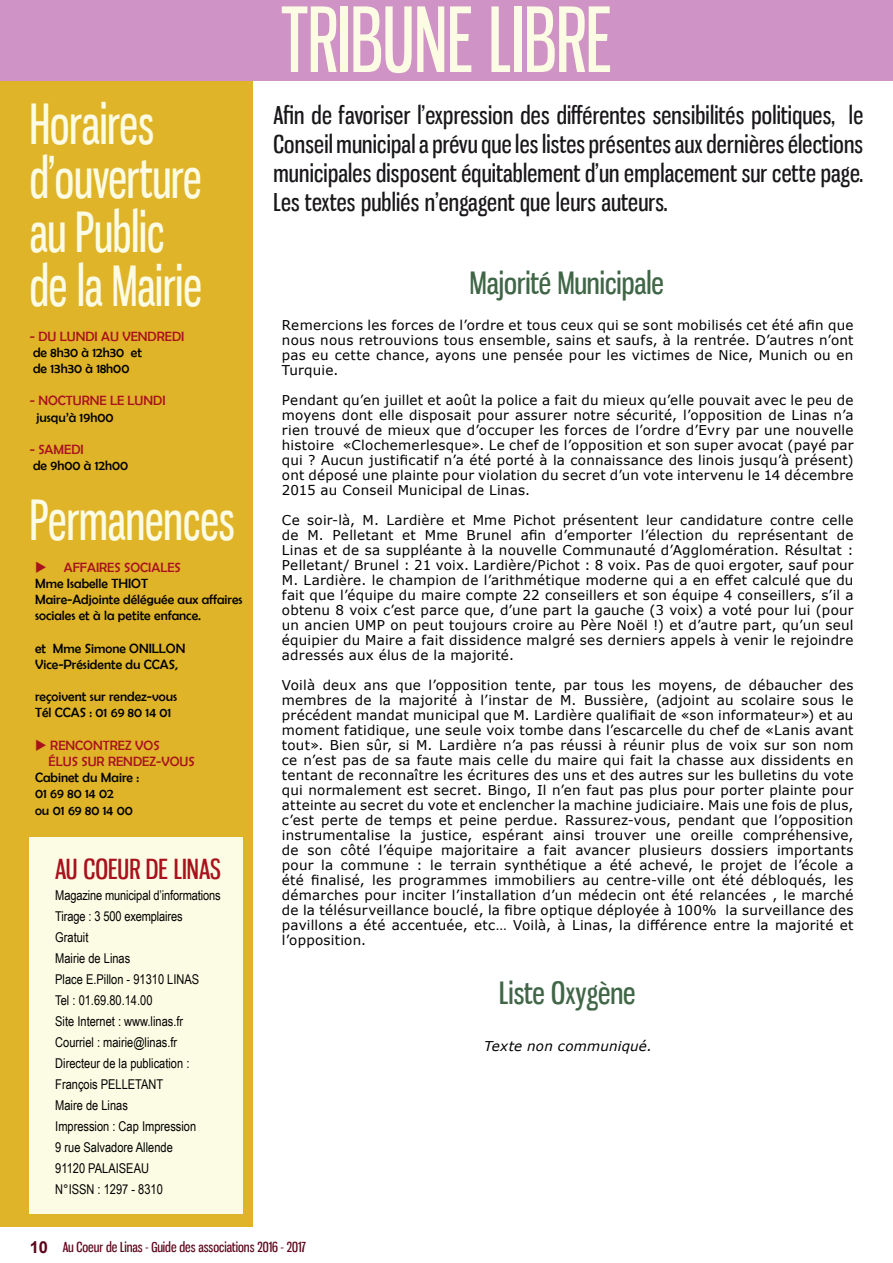
<style>
.page{position:relative;width:893px;height:1263px;background:#fff}
.page>*{position:absolute;margin:0;border:0;box-sizing:border-box;transform-origin:0 0}
.t1{font:88.05px "Gnuolane Free";color:#fcfce4;scale:.83 1}
.t2{font:54px/54px "Gnuolane Free";color:#fcfce4;scale:.83 1}
.t3{font:30px "Gnuolane Free";color:#406647}
.t4{font:27px "Gnuolane Free";color:#a8121d}
.t5{font:24px/28.8px "Gnuolane Free";letter-spacing:.01em;color:#1a171b;text-align:justify}
.t6{font:13.5px/15px "Verdana";letter-spacing:.015em;color:#000;text-align:justify}
.t7{font:13.5px/21px "Arial Narrow";color:#000}
.t8{font:13.5px/16.2px "Berlin Sans FB";color:#000}
.t9{font:13.5px/16.2px "Berlin Sans FB";color:#a8121d}
.t10{font:13.5px "Gnuolane Free";color:#5d051b}
.t11{font:italic 13.5px "Verdana";letter-spacing:.015em;color:#000}
.s1{color:#a8121d}
.s2{font-family:"Arial";font-weight:700;font-size:16.5px}
</style>
<div class="page">
<div style="left:0;top:0;width:253px;height:1227px;background:#dfb429"></div>
<div style="left:30px;top:838px;width:213px;height:376px;background:#fcfce4"></div>
<div style="left:0;top:0;width:893px;height:81px;background:#cf93c6"></div>
<h2 class="t2" style="left:30px;top:97px;width:209px">Horaires d’ouverture au Public de la Mairie</h2>
<p class="t9" style="left:30px;top:328px;width:156px">- DU LUNDI AU VENDREDI</p>
<p class="t8" style="left:33px;top:344px;width:110px">de 8h30 à 12h30 et de 13h30 à 18h00</p>
<p class="t9" style="left:30px;top:393px;width:137px">- NOCTURNE LE LUNDI</p>
<p class="t8" style="left:37px;top:409px;width:78px">jusqu’à 19h00</p>
<p class="t9" style="left:30px;top:441px;width:56px">- SAMEDI</p>
<p class="t8" style="left:33px;top:457px;width:97px">de 9h00 à 12h00</p>
<h2 class="t2" style="left:30px;top:493px;width:249px">Permanences</h2>
<p class="t8" style="left:35px;top:559px;width:209px"><span class="s1">◆ AFFAIRES SOCIALES<br></span>Mme Isabelle THIOT<br>Maire-Adjointe déléguée aux affaires sociales et à la petite enfance.</p>
<p class="t8" style="left:35px;top:640px;width:152px">et Mme Simone ONILLON<br>Vice-Présidente du CCAS,</p>
<p class="t8" style="left:35px;top:688px;width:144px">reçoivent sur rendez-vous<br>Tél CCAS : 01 69 80 14 01</p>
<p class="t9" style="left:49px;top:737px;width:148px;text-indent:-14px">◆ RENCONTREZ VOS<br>ÉLUS SUR RENDEZ-VOUS</p>
<p class="t8" style="left:35px;top:769px;width:106px">Cabinet du Maire :<br>01 69 80 14 02<br>ou 01 69 80 14 00</p>
<h3 class="t4" style="left:55px;top:853px;width:167px">AU COEUR DE LINAS</h3>
<p class="t7" style="left:55px;top:884px;width:167px">Magazine municipal d’informations<br>Tirage : 3 500 exemplaires<br>Gratuit<br>Mairie de Linas<br>Place E.Pillon - 91310 LINAS<br>Tel : 01.69.80.14.00<br>Site Internet : www.linas.fr<br>Courriel : mairie@linas.fr<br>Directeur de la publication :<br>François PELLETANT<br>Maire de Linas<br>Impression : Cap Impression<br>9 rue Salvadore Allende<br>91120 PALAISEAU<br>N°ISSN : 1297 - 8310</p>
<h1 class="t1" style="left:281px;top:-14px;width:399px">TRIBUNE LIBRE</h1>
<p class="t5" style="left:273px;top:101px;width:591px">Afin de favoriser l’expression des différentes sensibilités politiques, le Conseil municipal a prévu que les listes présentes aux dernières élections municipales disposent équitablement d’un emplacement sur cette page.<br>Les textes publiés n’engagent que leurs auteurs.</p>
<h3 class="t3" style="left:470px;top:265px;width:195px">Majorité Municipale</h3>
<p class="t6" style="left:282px;top:317px;width:573px">Remercions les forces de l’ordre et tous ceux qui se sont mobilisés cet été afin que nous nous retrouvions tous ensemble, sains et saufs, à la rentrée. D’autres n’ont pas eu cette chance, ayons une pensée pour les victimes de Nice, Munich ou en Turquie.</p>
<p class="t6" style="left:282px;top:392px;width:573px">Pendant qu’en juillet et août la police a fait du mieux qu’elle pouvait avec le peu de moyens dont elle disposait pour assurer notre sécurité, l’opposition de Linas n’a rien trouvé de mieux que d’occuper les forces de l’ordre d’Evry par une nouvelle histoire «Clochemerlesque». Le chef de l’opposition et son super avocat (payé par qui ? Aucun justificatif n’a été porté à la connaissance des linois jusqu’à présent) ont déposé une plainte pour violation du secret d’un vote intervenu le 14 décembre 2015 au Conseil Municipal de Linas.</p>
<p class="t6" style="left:282px;top:512px;width:573px">Ce soir-là, M. Lardière et Mme Pichot présentent leur candidature contre celle de M. Pelletant et Mme Brunel afin d’emporter l’élection du représentant de Linas et de sa suppléante à la nouvelle Communauté d’Agglomération. Résultat :<br>Pelletant/ Brunel : 21 voix. Lardière/Pichot : 8 voix. Pas de quoi ergoter, sauf pour M. Lardière. le champion de l’arithmétique moderne qui a en effet calculé que du fait que l’équipe du maire compte 22 conseillers et son équipe 4 conseillers, s’il a obtenu 8 voix c’est parce que, d’une part la gauche (3 voix) a voté pour lui (pour un ancien UMP on peut toujours croire au Père Noël !) et d’autre part, qu’un seul équipier du Maire a fait dissidence malgré ses derniers appels à venir le rejoindre adressés aux élus de la majorité.</p>
<p class="t6" style="left:282px;top:677px;width:573px">Voilà deux ans que l’opposition tente, par tous les moyens, de débaucher des membres de la majorité à l’instar de M. Bussière, (adjoint au scolaire sous le précédent mandat municipal que M. Lardière qualifiait de «son informateur») et au moment fatidique, une seule voix tombe dans l’escarcelle du chef de «Lanis avant tout». Bien sûr, si M. Lardière n’a pas réussi à réunir plus de voix sur son nom ce n’est pas de sa faute mais celle du maire qui fait la chasse aux dissidents en tentant de reconnaître les écritures des uns et des autres sur les bulletins du vote qui normalement est secret. Bingo, Il n’en faut pas plus pour porter plainte pour atteinte au secret du vote et enclencher la machine judiciaire. Mais une fois de plus, c’est perte de temps et peine perdue. Rassurez-vous, pendant que l’opposition instrumentalise la justice, espérant ainsi trouver une oreille compréhensive, de son côté l’équipe majoritaire a fait avancer plusieurs dossiers importants pour la commune : le terrain synthétique a été achevé, le projet de l’école a été finalisé, les programmes immobiliers au centre-ville ont été débloqués, les démarches pour inciter l’installation d’un médecin ont été relancées , le marché de la télésurveillance bouclé, la fibre optique déployée à 100% la surveillance des pavillons a été accentuée, etc… Voilà, à Linas, la différence entre la majorité et l’opposition.</p>
<h3 class="t3" style="left:499px;top:975px;width:138px">Liste Oxygène</h3>
<p class="t11" style="left:484px;top:1036px;width:169px">Texte non communiqué.</p>
<p class="t10" style="left:30px;top:1239px;width:278px"><span class="s2">10</span> Au Coeur de Linas - Guide des associations 2016 - 2017</p>
</div>
